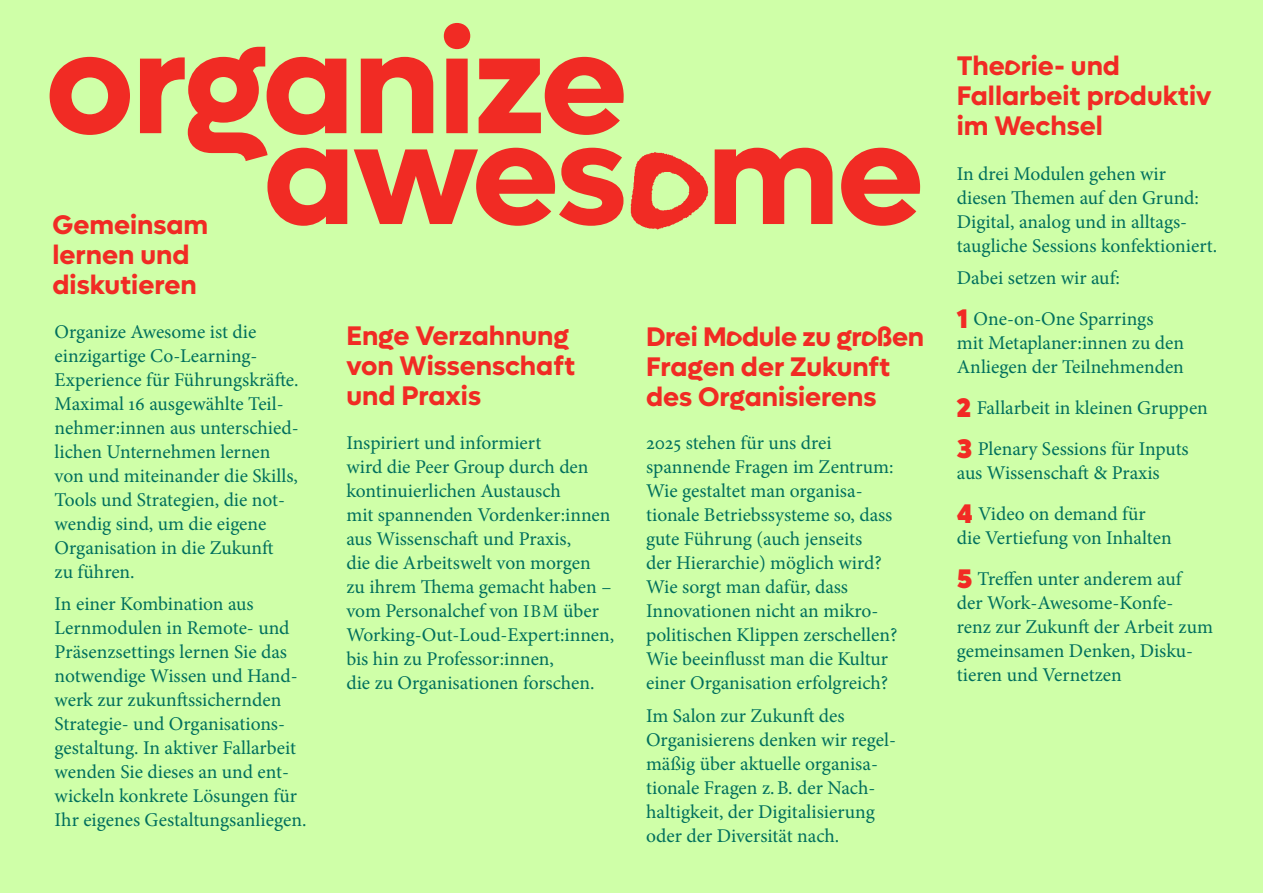
<style>
.page{position:relative;width:1263px;height:893px;background:#cfffa8}
.page>*{position:absolute;margin:0;border:0;box-sizing:border-box;transform-origin:0 0}
.t1{font:700 146.25px "Lufga";letter-spacing:-.02em;color:#f12b24}
.lufga_titel{font:700 27px/30px "Lufga";color:#f12b24}
.grundtext{font:19.5px/24px "Minion Pro";color:#006f5d}
.s1{font-family:"Mole Display";font-weight:400;font-size:160.65px}
.s2{font-family:"Mole Display";font-weight:400;font-size:31.5px}
.s3{font-size:18px}
.s4{font-family:"Lufga";font-weight:900;font-size:27px;color:#f12b24}
</style>
<div class="page">
<p class="t1" style="left:45px;top:-4px;width:583px">organize</p>
<p class="t1" style="left:263px;top:86px;width:662px">awes<span class="s1">o</span>me</p>
<p class="lufga_titel" style="left:53px;top:209px;width:157px">Gemeinsam lernen und diskutieren</p>
<p class="grundtext" style="left:55px;top:319px;width:245px">Organize Awesome ist die einzigartige Co-Learning-<br>Experience für Führungskräfte.<br>Maximal 16 ausgewählte Teil&shy;nehmer:innen aus unterschied&shy;lichen Unternehmen lernen von und miteinander die Skills,<br>Tools und Strategien, die not&shy;wendig sind, um die eigene<br>Organisation in die Zukunft<br>zu führen.</p>
<p class="grundtext" style="left:55px;top:592px;width:253px">In einer Kombination aus<br>Lernmodulen in Remote- und<br>Präsenzsettings lernen Sie das notwendige Wissen und Hand&shy;werk zur zukunftssichernden<br>Strategie- und Organisations&shy;gestaltung. In aktiver Fallarbeit wenden Sie dieses an und ent&shy;wickeln konkrete Lösungen für<br>Ihr eigenes Gestaltungsanliegen.</p>
<p class="lufga_titel" style="left:646px;top:322px;width:280px">Drei M<span class="s2">o</span>dule zu gr<span class="s2">o</span>ßen<br>Fragen der Zukunft des Organisierens</p>
<p class="grundtext" style="left:646px;top:431px;width:253px">2025 stehen für uns drei spannende Fragen im Zentrum:<br>Wie gestaltet man organisa&shy;tionale Betriebssysteme so, dass gute Führung (auch jenseits<br>der Hierarchie) möglich wird?<br>Wie sorgt man dafür, dass<br>Innovationen nicht an mikro&shy;politischen Klippen zerschellen?<br>Wie beeinflusst man die Kultur einer Organisation erfolgreich?</p>
<p class="grundtext" style="left:646px;top:704px;width:251px">Im Salon zur Zukunft des<br>Organisierens denken wir regel&shy;mäßig über aktuelle organisa&shy;tionale Fragen z.B. der Nach&shy;haltigkeit, der Digitalisierung oder der Diversität nach.</p>
<p class="lufga_titel" style="left:346px;top:321px;width:230px">Enge Verzahnung von Wissenschaft und Praxis</p>
<p class="grundtext" style="left:346px;top:431px;width:269px">Inspiriert und informiert<br>wird die Peer Group durch den kontinuierlichen Austausch<br>mit spannenden Vordenker:innen aus Wissenschaft und Praxis,<br>die die Arbeitswelt von morgen<br>zu ihrem Thema gemacht haben – vom Personalchef von <span class="s3">IBM</span> über<br>Working-Out-Loud-Expert:innen, bis hin zu Professor:innen,<br>die zu Organisationen forschen.</p>
<p class="lufga_titel" style="left:957px;top:50px;width:256px">The<span class="s2">o</span>rie- und<br>Fallarbeit pr<span class="s2">o</span>duktiv im Wechsel</p>
<p class="grundtext" style="left:957px;top:161px;width:262px">In drei Modulen gehen wir diesen Themen auf den Grund:<br>Digital, analog und in alltags&shy;taugliche Sessions konfektioniert.</p>
<p class="grundtext" style="left:957px;top:266px;width:165px">Dabei setzen wir auf:</p>
<p class="grundtext" style="left:957px;top:307px;width:229px"><span class="s4">1</span> One-on-One Sparrings mit Metaplaner:innen zu den<br>Anliegen der Teilnehmenden</p>
<p class="grundtext" style="left:957px;top:396px;width:253px"><span class="s4">2</span> Fallarbeit in kleinen Gruppen</p>
<p class="grundtext" style="left:957px;top:437px;width:233px"><span class="s4">3</span> Plenary Sessions für Inputs aus Wissenschaft &amp; Praxis</p>
<p class="grundtext" style="left:957px;top:502px;width:216px"><span class="s4">4</span> Video on demand für die Vertiefung von Inhalten</p>
<p class="grundtext" style="left:957px;top:567px;width:258px"><span class="s4">5</span> Treffen unter anderem auf<br>der Work-Awesome-Konfe-<br>renz zur Zukunft der Arbeit zum gemeinsamen Denken, Disku&shy;tieren und Vernetzen</p>
</div>
